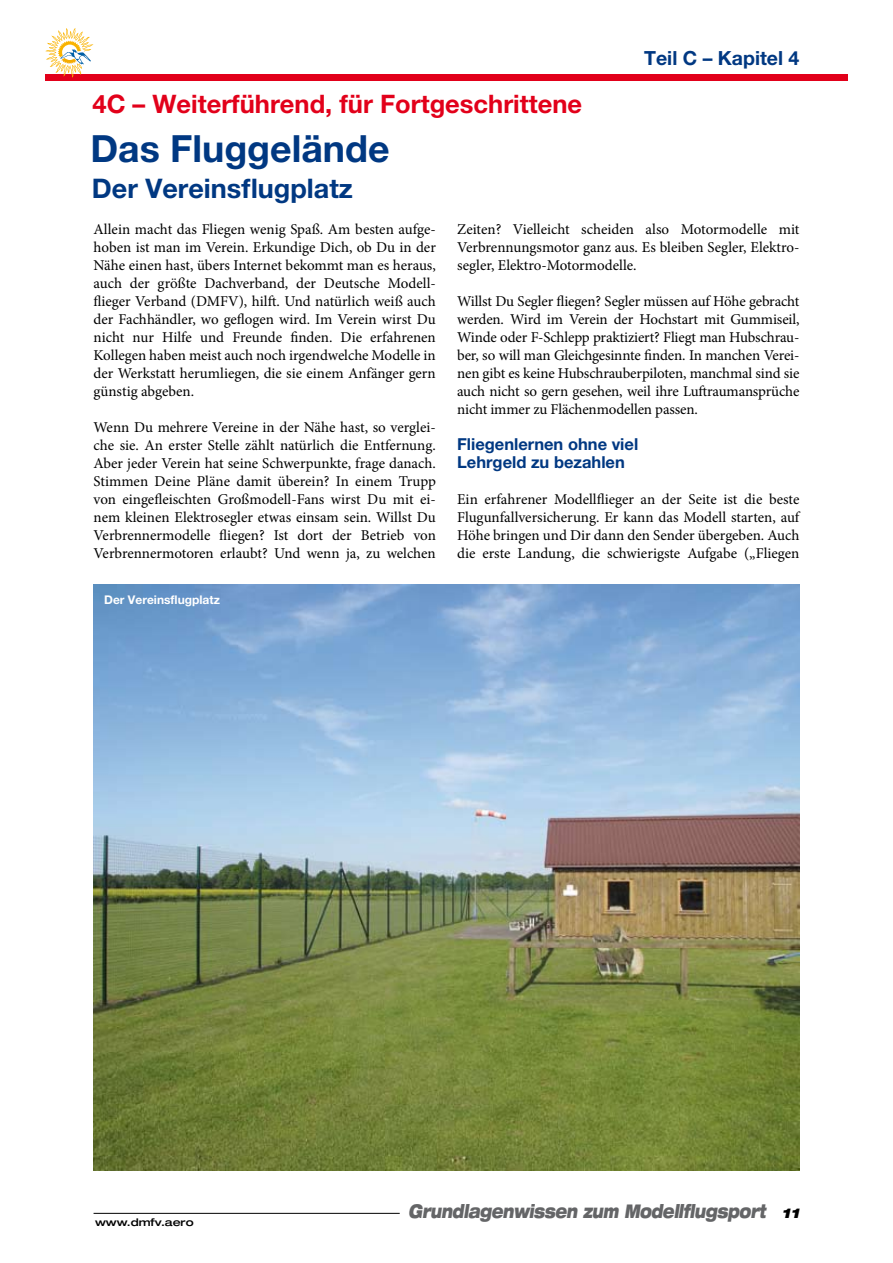
<style>
.page{position:relative;width:893px;height:1263px;background:#fff}
.page>*{position:absolute;margin:0;border:0;box-sizing:border-box;transform-origin:0 0}
.t1{font:700 37.5px "Helvetica Neue";color:#003882}
.t2{font:700 27px "Helvetica Neue";color:#003882}
.t3{font:700 25.5px "Helvetica Neue";color:#e2001a}
.t4{font:700 19.5px "Helvetica Neue";color:#003882}
.t5{font:italic 900 expanded 18.9px "Helvetica Neue";letter-spacing:-.025em;color:#646567;scale:.71 1}
.t6{font:700 16.5px/18px "Helvetica Neue";color:#003882}
.t7{font:15px/18px "Minion Pro";letter-spacing:-.005em;color:#000;text-align:justify}
.t8{font:700 12px "Helvetica Neue";color:#fff}
.t9{font:500 expanded 10.5px "Helvetica Neue";color:#000;scale:1.05 1}
.s1{font-size:13.5px;color:#000}
</style>
<div class="page">
<div style="left:45px;top:74px;width:803px;height:7px;background:#e2001a"></div>
<svg style="left:45px;top:28px;width:49px;height:50px"></svg>
<hr style="left:94px;top:1213px;width:306px;height:1px;background:#000">
<img style="left:94px;top:585px;width:705px;height:585px">
<h3 class="t3" style="left:92px;top:88px;width:491px">4C – Weiterführend, für Fortgeschrittene</h3>
<h1 class="t1" style="left:90px;top:125px;width:301px">Das Fluggelände</h1>
<h2 class="t2" style="left:92px;top:172px;width:262px">Der Vereinsflugplatz</h2>
<h3 class="t4" style="left:644px;top:46px;width:157px">Teil C – Kapitel 4</h3>
<p class="t7" style="left:94px;top:220px;width:344px">Allein macht das Fliegen wenig Spaß. Am besten aufge&shy;hoben ist man im Verein. Erkundige Dich, ob Du in der Nähe einen hast, übers Internet bekommt man es heraus, auch der größte Dachverband, der Deutsche Modell&shy;flieger Verband (DMFV), hilft. Und natürlich weiß auch der Fachhändler, wo geflogen wird. Im Verein wirst Du nicht nur Hilfe und Freunde finden. Die erfahrenen Kollegen haben meist auch noch irgendwelche Modelle in der Werkstatt herumliegen, die sie einem Anfänger gern günstig abgeben.</p>
<p class="t7" style="left:94px;top:418px;width:344px">Wenn Du mehrere Vereine in der Nähe hast, so verglei&shy;che sie. An erster Stelle zählt natürlich die Entfernung.<br>Aber jeder Verein hat seine Schwerpunkte, frage danach.<br>Stimmen Deine Pläne damit überein? In einem Trupp von eingefleischten Großmodell-Fans wirst Du mit ei&shy;nem kleinen Elektrosegler etwas einsam sein. Willst Du Verbrennermodelle fliegen? Ist dort der Betrieb von Verbrennermotoren erlaubt? Und wenn ja, zu welchen</p>
<p class="t8" style="left:104px;top:593px;width:117px">Der Vereinsflugplatz</p>
<p class="t7" style="left:457px;top:220px;width:344px">Zeiten? Vielleicht scheiden also Motormodelle mit Verbrennungsmotor ganz aus. Es bleiben Segler, Elektro&shy;segler, Elektro-Motormodelle.</p>
<p class="t7" style="left:457px;top:292px;width:344px">Willst Du Segler fliegen? Segler müssen auf Höhe gebracht werden. Wird im Verein der Hochstart mit Gummiseil, Winde oder F-Schlepp praktiziert? Fliegt man Hubschrau&shy;ber, so will man Gleichgesinnte finden. In manchen Verei&shy;nen gibt es keine Hubschrauberpiloten, manchmal sind sie auch nicht so gern gesehen, weil ihre Luftraumansprüche nicht immer zu Flächenmodellen passen.</p>
<p class="t6" style="left:457px;top:435px;width:183px">Fliegenlernen ohne viel<br>Lehrgeld zu bezahlen</p>
<p class="t7" style="left:457px;top:490px;width:344px">Ein erfahrener Modellflieger an der Seite ist die beste Flugunfallversicherung. Er kann das Modell starten, auf Höhe bringen und Dir dann den Sender übergeben. Auch die erste Landung, die schwierigste Aufgabe („Fliegen</p>
<p class="t9" style="left:95px;top:1216px;width:95px">www.dmfv.aero</p>
<p class="t5" style="left:408px;top:1199px;width:552px">Grundlagenwissen zum Modellflugsport <span class="s1">11</span></p>
</div>
